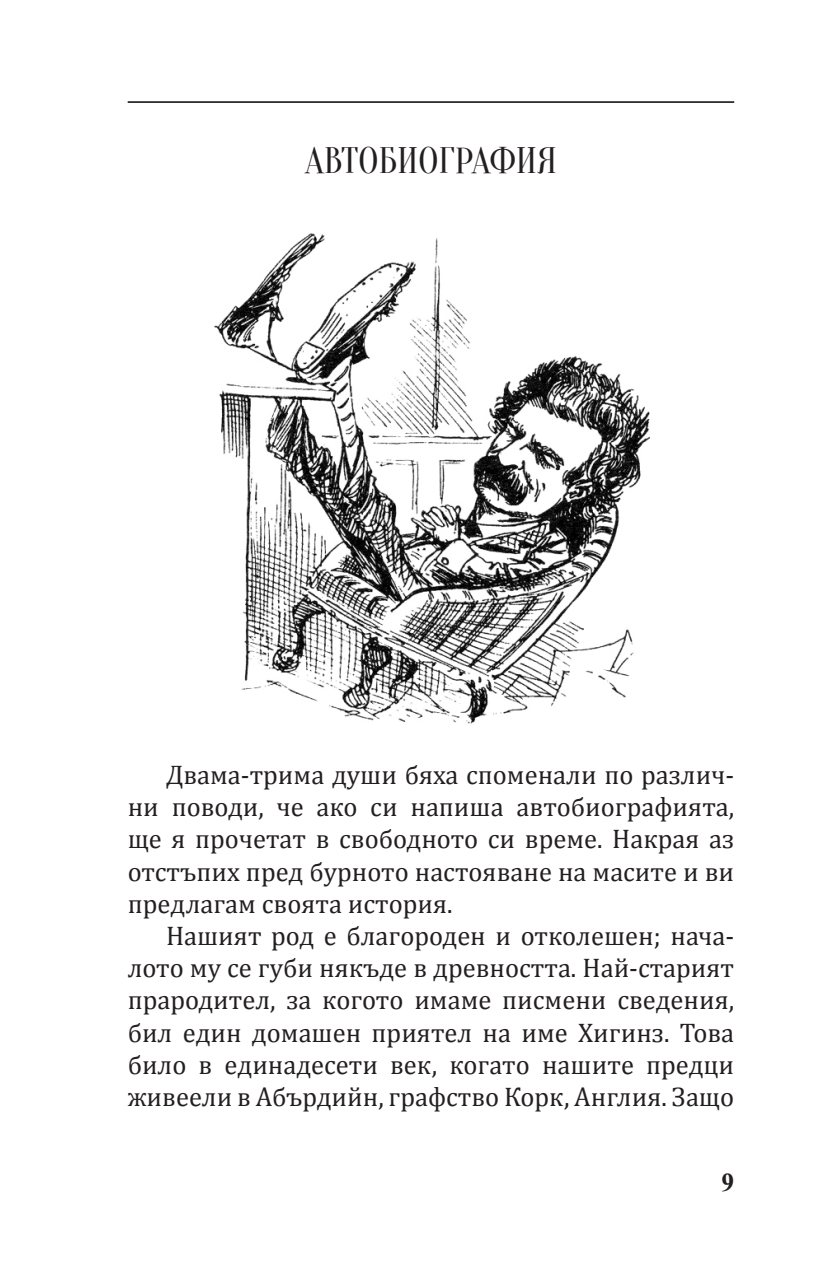
<style>
.page{position:relative;width:830px;height:1276px;background:#fff}
.page>*{position:absolute;margin:0;border:0;box-sizing:border-box;transform-origin:0 0}
.Glava{font:36px "Oranienbaum";color:#231f20}
.Body{font:27px/32.2px "Cambria";color:#231f20;text-align:justify}
.t1{font:700 24.75px "Newton";color:#231f20}
</style>
<div class="page">
<hr style="left:128px;top:101px;width:605px;height:2px;background:#231f20">
<img style="left:213px;top:233px;width:437px;height:491px">
<p class="Glava" style="left:305px;top:140px;width:253px">АВТОБИОГРАФИЯ</p>
<p class="Body" style="left:128px;top:758px;width:607px;text-indent:38px">Двама-трима души бяха споменали по различ&shy;ни поводи, че ако си напиша автобиографията, ще я прочетат в свободното си време. Накрая аз отстъпих пред бурното настояване на масите и ви предлагам своята история.</p>
<p class="Body" style="left:128px;top:919px;width:607px;text-indent:38px">Нашият род е благороден и отколешен; нача&shy;лото му се губи някъде в древността. Най-старият прародител, за когото имаме писмени сведения, бил един домашен приятел на име Хигинз. Това било в единадесети век, когато нашите предци живеели в Абърдийн, графство Корк, Англия. Защо</p>
<p class="t1" style="left:721px;top:1167px;width:14px">9</p>
</div>
